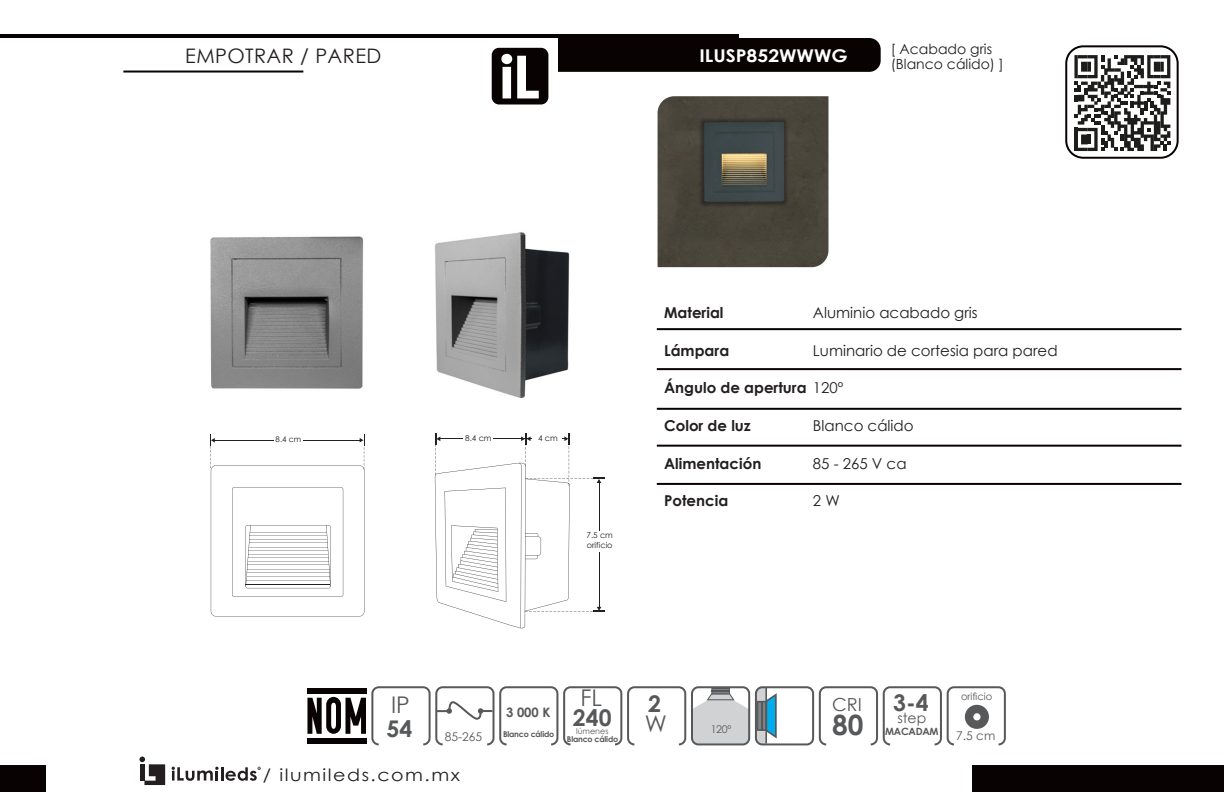
<style>
.page{position:relative;width:1224px;height:792px;background:#fff}
.page>*{position:absolute;margin:0;border:0;box-sizing:border-box;transform-origin:0 0}
.t1{font:700 28px "Century Gothic";color:#57585a}
.t2{font:700 23px "Century Gothic";color:#57585a}
.t3{font:23px "Century Gothic";color:#57585a}
.t4{font:20px "Century Gothic";letter-spacing:.02em;color:#231f20}
.t5{font:18px "Century Gothic";color:#57585a}
.t6{font:700 17.6px "Century Gothic";color:#fff;scale:1.1 1}
.t7{font:17px "Century Gothic";letter-spacing:.08em;color:#231f20;scale:1.12 1}
.t8{font:15px "Century Gothic";color:#231f20}
.t9{font:700 15px "Century Gothic";color:#231f20}
.t10{font:14px "Century Gothic";color:#231f20}
.t11{font:14px "Century Gothic";color:#57585a}
.t12{font:700 13px "Century Gothic";color:#57585a}
.t13{font:12px "Century Gothic";color:#57585a}
.t14{font:10.6px "Century Gothic";color:#57585a}
.t15{font:10px "Century Gothic";color:#57585a}
.t16{font:700 10px "Century Gothic";letter-spacing:-.025em;color:#57585a}
.t17{font:8.2px/9.8px "Century Gothic";color:#231f20}
.t18{font:700 8px "Century Gothic";letter-spacing:-.025em;color:#57585a}
.t19{font:8px "Century Gothic";color:#57585a}
.t20{font:7.8px "Century Gothic";color:#231f20}
.s1{font-weight:400}
</style>
<div class="page">
<div style="left:1065px;top:45px;width:114px;height:114px;border:2px solid #080302;border-radius:17px"></div>
<hr style="left:1px;top:34px;width:738px;height:4px;background:#080302">
<div style="left:558px;top:38px;width:323px;height:34px;background:#080302"></div>
<hr style="left:123px;top:71px;width:180px;height:2px;background:#080302">
<div style="left:0;top:765px;width:46px;height:27px;background:#080302"></div>
<div style="left:972px;top:765px;width:252px;height:27px;background:#080302"></div>
<hr style="left:221px;top:767px;width:3px;height:14px;background:#231f20">
<svg style="left:226px;top:767px;width:35px;height:14px"></svg>
<svg style="left:172px;top:767px;width:47px;height:14px"></svg>
<svg style="left:139px;top:757px;width:26px;height:28px"></svg>
<hr style="left:140px;top:764px;width:4px;height:17px;background:#231f20">
<div style="left:492px;top:48px;width:56px;height:56px;background:#080302;border-radius:7px"></div>
<svg style="left:501px;top:54px;width:38px;height:44px"></svg>
<hr style="left:657px;top:328px;width:524px;height:2px;background:#080302">
<hr style="left:657px;top:368px;width:524px;height:2px;background:#080302">
<hr style="left:657px;top:408px;width:524px;height:2px;background:#080302">
<hr style="left:657px;top:445px;width:524px;height:2px;background:#080302">
<hr style="left:657px;top:483px;width:524px;height:2px;background:#080302">
<img style="left:210px;top:236px;width:154px;height:153px">
<img style="left:435px;top:232px;width:135px;height:166px">
<svg style="left:210px;top:434px;width:155px;height:183px"></svg>
<div style="left:274px;top:435px;width:28px;height:9px;background:#fff"></div>
<svg style="left:435px;top:433px;width:170px;height:195px"></svg>
<div style="left:585px;top:531px;width:29px;height:21px;background:#fff"></div>
<div style="left:627px;top:686px;width:59px;height:59px;border:2px solid #57585a;border-radius:6px"></div>
<div style="left:371px;top:686px;width:60px;height:59px;border:2px solid #57585a;border-radius:6px"></div>
<div style="left:435px;top:686px;width:60px;height:59px;border:2px solid #57585a;border-radius:6px"></div>
<svg style="left:435px;top:700px;width:59px;height:21px"></svg>
<div style="left:307px;top:688px;width:60px;height:5px;background:#080302"></div>
<div style="left:307px;top:739px;width:60px;height:5px;background:#080302"></div>
<svg style="left:307px;top:697px;width:59px;height:37px"></svg>
<div style="left:819px;top:686px;width:59px;height:59px;border:2px solid #57585a;border-radius:6px"></div>
<div style="left:563px;top:686px;width:59px;height:59px;border:2px solid #57585a;border-radius:6px"></div>
<div style="left:883px;top:686px;width:59px;height:59px;border:2px solid #57585a;border-radius:6px"></div>
<svg style="left:758px;top:689px;width:19px;height:53px"></svg>
<hr style="left:761px;top:701px;width:2px;height:30px;background:#57585a">
<div style="left:755px;top:686px;width:59px;height:59px;border:2px solid #57585a;border-radius:6px"></div>
<hr style="left:765px;top:688px;width:2px;height:55px;background:#57585a">
<svg style="left:694px;top:689px;width:53px;height:53px"></svg>
<div style="left:691px;top:686px;width:59px;height:59px;border:2px solid #57585a;border-radius:6px"></div>
<div style="left:947px;top:686px;width:59px;height:59px;border:2px solid #57585a;border-radius:6px"></div>
<div style="left:965px;top:705px;width:24px;height:24px;background:#57585a;border-radius:50%"></div>
<div style="left:973px;top:713px;width:8px;height:7px;background:#fff;border-radius:50%"></div>
<div style="left:499px;top:686px;width:59px;height:59px;border:2px solid #57585a;border-radius:6px"></div>
<svg style="left:1074px;top:55px;width:96px;height:96px"></svg>
<img style="left:658px;top:96px;width:170px;height:171px">
<p class="t4" style="left:185px;top:42px;width:198px">EMPOTRAR / PARED</p>
<p class="t6" style="left:699px;top:43px;width:136px">ILUSP852WWWG</p>
<p class="t10" style="left:891px;top:39px;width:103px">[ Acabado gris</p>
<p class="t10" style="left:891px;top:54px;width:115px">(Blanco cálido) ]</p>
<p class="t20" style="left:276px;top:435px;width:27px">8.4 cm</p>
<p class="t17" style="left:465px;top:433px;width:28px">8.4 cm</p>
<p class="t17" style="left:538px;top:433px;width:21px">4 cm</p>
<p class="t17" style="left:587px;top:530px;width:28px">7.5 cm orificio</p>
<p class="t9" style="left:664px;top:301px;width:61px">Material</p>
<p class="t9" style="left:664px;top:339px;width:67px">Lámpara</p>
<p class="t9" style="left:664px;top:377px;width:181px">Ángulo de apertura <span class="s1">120º</span></p>
<p class="t9" style="left:664px;top:414px;width:88px">Color de luz</p>
<p class="t9" style="left:664px;top:452px;width:99px">Alimentación</p>
<p class="t9" style="left:664px;top:489px;width:66px">Potencia</p>
<p class="t8" style="left:813px;top:302px;width:166px">Aluminio acabado gris</p>
<p class="t8" style="left:813px;top:340px;width:246px">Luminario de cortesia para pared</p>
<p class="t8" style="left:813px;top:415px;width:102px">Blanco cálido</p>
<p class="t8" style="left:813px;top:453px;width:95px">85 - 265 V ca</p>
<p class="t8" style="left:813px;top:490px;width:28px">2 W</p>
<p class="t3" style="left:391px;top:689px;width:20px">IP</p>
<p class="t2" style="left:387px;top:712px;width:27px">54</p>
<p class="t13" style="left:445px;top:729px;width:39px">85-265</p>
<p class="t7" style="left:263px;top:763px;width:178px">/ ilumileds.com.mx</p>
<p class="t12" style="left:506px;top:703px;width:46px">3 000 K</p>
<p class="t18" style="left:503px;top:728px;width:53px">Blanco cálido</p>
<p class="t3" style="left:580px;top:681px;width:23px">FL</p>
<p class="t2" style="left:573px;top:700px;width:40px">240</p>
<p class="t19" style="left:576px;top:725px;width:34px">lúmenes</p>
<p class="t18" style="left:567px;top:733px;width:53px">Blanco cálido</p>
<p class="t2" style="left:648px;top:686px;width:14px">2</p>
<p class="t3" style="left:645px;top:707px;width:24px">W</p>
<p class="t2" style="left:893px;top:685px;width:37px">3-4</p>
<p class="t11" style="left:897px;top:708px;width:30px">step</p>
<p class="t5" style="left:832px;top:692px;width:31px">CRI</p>
<p class="t1" style="left:832px;top:704px;width:33px">80</p>
<p class="t14" style="left:711px;top:722px;width:22px">120º</p>
<p class="t16" style="left:885px;top:724px;width:55px">MACADAM</p>
<p class="t15" style="left:961px;top:690px;width:33px">orificio</p>
<p class="t13" style="left:956px;top:728px;width:40px">7.5 cm</p>
</div>
